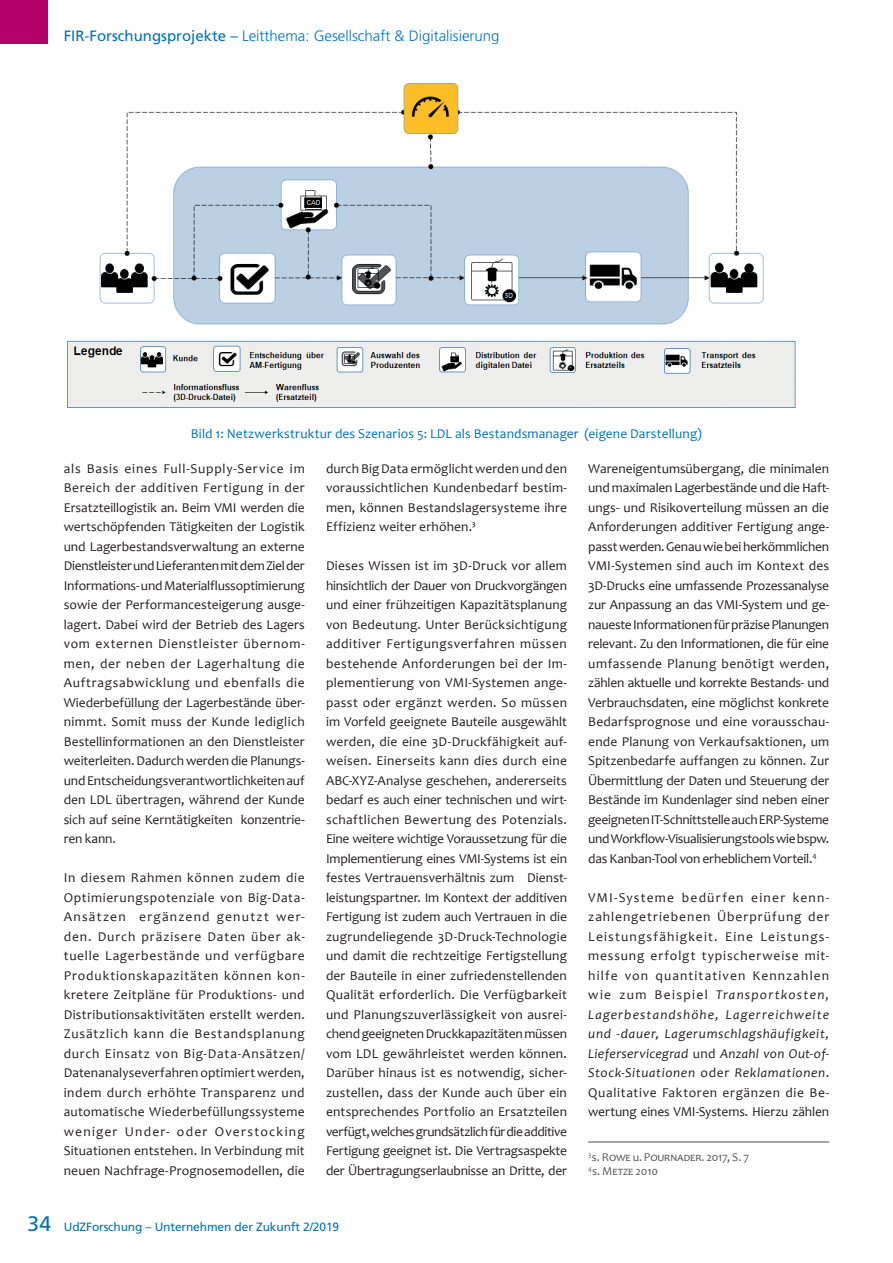
<style>
.page{position:relative;width:893px;height:1263px;background:#fff}
.page>*{position:absolute;margin:0;border:0;box-sizing:border-box;transform-origin:0 0}
.t1{font:300 15px "Frutiger";color:#0072bc}
.UdZ_Literaturangabe{font:13.5px/19.5px "Candara";letter-spacing:-.005em;color:#231f20;text-align:justify}
.UdZ_Bildunterschrift{font:13.5px "Candara";letter-spacing:.01em;color:#0072bc}
.t2{font:12px "Frutiger";letter-spacing:-.01em;color:#0072bc}
.UdZ_Literaturangabe-2{font:12px "Candara";letter-spacing:-.015em;color:#57585a}
.s1{font-weight:400}
.s2{font-size:21px}
.s3{font-style:italic}
</style>
<div class="page">
<div style="left:0;top:0;width:47px;height:43px;background:#b2036a"></div>
<hr style="left:588px;top:1142px;width:241px;height:1px;background:#231f20">
<img style="left:67px;top:84px;width:729px;height:324px">
<p class="t1" style="left:64px;top:28px;width:437px"><span class="s1">FIR-Forschungsprojekte –</span> Leitthema: Gesellschaft &amp; Digitalisierung</p>
<p class="UdZ_Bildunterschrift" style="left:191px;top:425px;width:513px">Bild 1: Netzwerkstruktur des Szenarios 5: LDL als Bestandsmanager (eigene Darstellung)</p>
<p class="UdZ_Literaturangabe" style="left:64px;top:459px;width:242px">als Basis eines Full-Supply-Service im Bereich der additiven Fertigung in der Ersatzteillogistik an. Beim VMI werden die wertschöpfenden Tätigkeiten der Logistik und Lagerbestandsverwaltung an externe Dienstleister und Lieferanten mit dem Ziel der Informations- und Materialflussoptimierung sowie der Performancesteigerung ausge&shy;lagert. Dabei wird der Betrieb des Lagers vom externen Dienstleister übernom&shy;men, der neben der Lagerhaltung die Auftragsabwicklung und ebenfalls die Wiederbefüllung der Lagerbestände über&shy;nimmt. Somit muss der Kunde lediglich Bestellinformationen an den Dienstleister weiterleiten. Dadurch werden die Planungs&shy;und Entscheidungsverantwortlichkeiten auf den LDL übertragen, während der Kunde sich auf seine Kerntätigkeiten konzentrie&shy;ren kann.</p>
<p class="UdZ_Literaturangabe" style="left:64px;top:868px;width:242px">In diesem Rahmen können zudem die Optimierungspotenziale von Big-Data-Ansätzen ergänzend genutzt wer&shy;den. Durch präzisere Daten über ak&shy;tuelle Lagerbestände und verfügbare Produktionskapazitäten können kon&shy;kretere Zeitpläne für Produktions- und Distributionsaktivitäten erstellt werden.<br>Zusätzlich kann die Bestandsplanung durch Einsatz von Big-Data-Ansätzen/ Datenanalyseverfahren optimiert werden, indem durch erhöhte Transparenz und automatische Wiederbefüllungssysteme weniger Under- oder Overstocking Situationen entstehen. In Verbindung mit neuen Nachfrage-Prognosemodellen, die</p>
<p class="UdZ_Literaturangabe" style="left:326px;top:459px;width:242px">durch Big Data ermöglicht werden und den voraussichtlichen Kundenbedarf bestim&shy;men, können Bestandslagersysteme ihre Effizienz weiter erhöhen.³</p>
<p class="UdZ_Literaturangabe" style="left:326px;top:556px;width:242px">Dieses Wissen ist im 3D-Druck vor allem hinsichtlich der Dauer von Druckvorgängen und einer frühzeitigen Kapazitätsplanung von Bedeutung. Unter Berücksichtigung additiver Fertigungsverfahren müssen bestehende Anforderungen bei der Im&shy;plementierung von VMI-Systemen ange&shy;passt oder ergänzt werden. So müssen im Vorfeld geeignete Bauteile ausgewählt werden, die eine 3D-Druckfähigkeit auf&shy;weisen. Einerseits kann dies durch eine ABC-XYZ-Analyse geschehen, andererseits bedarf es auch einer technischen und wirt&shy;schaftlichen Bewertung des Potenzials.<br>Eine weitere wichtige Voraussetzung für die Implementierung eines VMI-Systems ist ein festes Vertrauensverhältnis zum Dienst&shy;leistungspartner. Im Kontext der additiven Fertigung ist zudem auch Vertrauen in die zugrundeliegende 3D-Druck-Technologie und damit die rechtzeitige Fertigstellung der Bauteile in einer zufriedenstellenden Qualität erforderlich. Die Verfügbarkeit und Planungszuverlässigkeit von ausrei&shy;chend geeigneten Druckkapazitäten müssen vom LDL gewährleistet werden können.<br>Darüber hinaus ist es notwendig, sicher&shy;zustellen, dass der Kunde auch über ein entsprechendes Portfolio an Ersatzteilen verfügt, welches grundsätzlich für die additive Fertigung geeignet ist. Die Vertragsaspekte der Übertragungserlaubnisse an Dritte, der</p>
<p class="t2" style="left:28px;top:1220px;width:313px"><span class="s2">34</span> UdZForschung – Unternehmen der Zukunft 2/2019</p>
<p class="UdZ_Literaturangabe" style="left:588px;top:459px;width:242px">Wareneigentumsübergang, die minimalen und maximalen Lagerbestände und die Haft&shy;ungs- und Risikoverteilung müssen an die Anforderungen additiver Fertigung ange&shy;passt werden. Genau wie bei herkömmlichen VMI-Systemen sind auch im Kontext des 3D-Drucks eine umfassende Prozessanalyse zur Anpassung an das VMI-System und ge&shy;naueste Informationen für präzise Planungen relevant. Zu den Informationen, die für eine umfassende Planung benötigt werden, zählen aktuelle und korrekte Bestands- und Verbrauchsdaten, eine möglichst konkrete Bedarfsprognose und eine vorausschau&shy;ende Planung von Verkaufsaktionen, um Spitzenbedarfe auffangen zu können. Zur Übermittlung der Daten und Steuerung der Bestände im Kundenlager sind neben einer geeigneten IT-Schnittstelle auch ERP-Systeme und Workflow-Visualisierungstools wie bspw. das Kanban-Tool von erheblichem Vorteil.<sup>4</sup></p>
<p class="UdZ_Literaturangabe" style="left:588px;top:888px;width:242px">VMI-Systeme bedürfen einer kenn&shy;zahlengetriebenen Überprüfung der Leistungsfähigkeit. Eine Leistungs&shy;messung erfolgt typischerweise mit&shy;hilfe von quantitativen Kennzahlen wie zum Beispiel <span class="s3">Transportkosten, Lagerbestandshöhe, Lagerreichweite und -dauer, Lagerumschlagshäufigkeit, Lieferservicegrad</span> und <span class="s3">Anzahl von Out-of-Stock-Situationen</span> oder <span class="s3">Reklamationen</span>.<br>Qualitative Faktoren ergänzen die Be&shy;wertung eines VMI-Systems. Hierzu zählen</p>
<p class="UdZ_Literaturangabe-2" style="left:588px;top:1149px;width:163px"><sup>3</sup>s. Rowe u. Pournader. 2017, S. 7</p>
<p class="UdZ_Literaturangabe-2" style="left:588px;top:1164px;width:71px"><sup>4</sup>s. Metze 2010</p>
</div>
